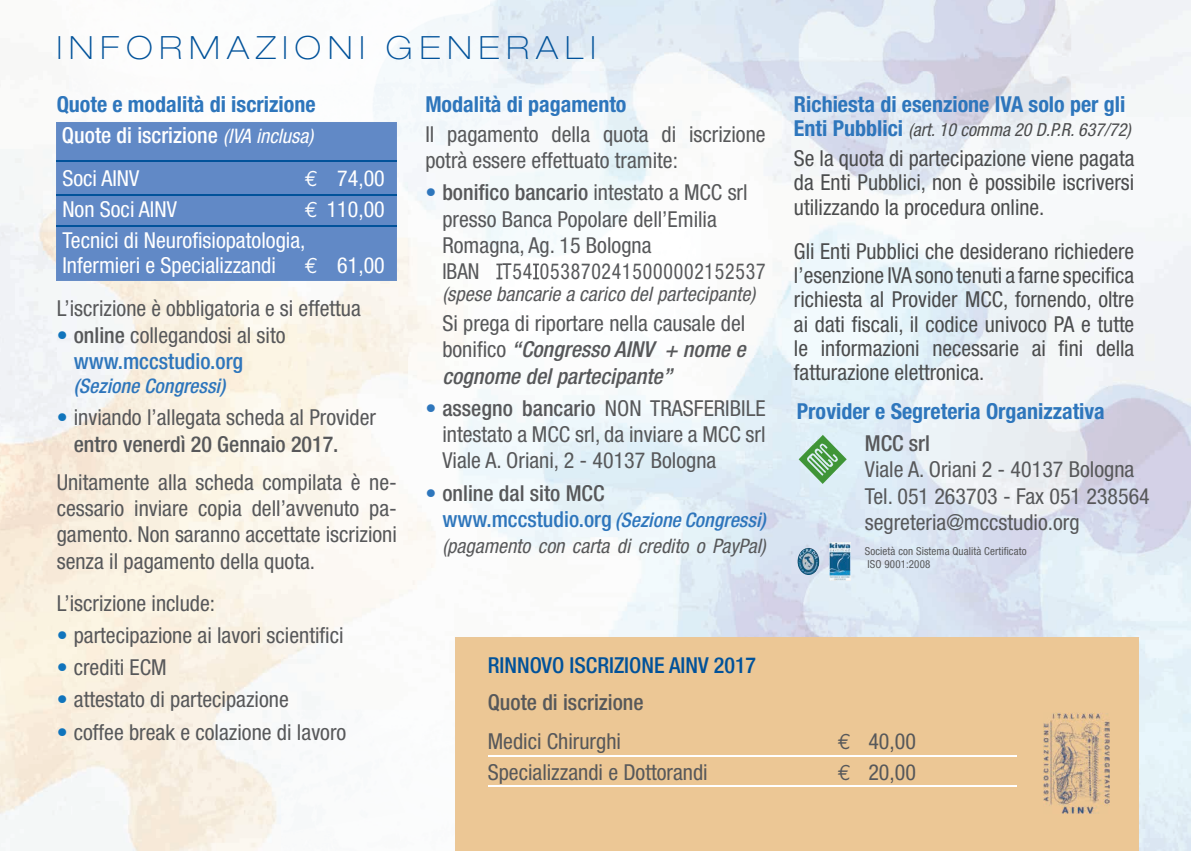
<style>
.page{position:relative;width:1191px;height:851px;background:#fff}
.page>*{position:absolute;margin:0;border:0;box-sizing:border-box;transform-origin:0 0}
.t1{font:100 expanded 32px "Helvetica Neue";letter-spacing:.22em;color:#01529a}
.t2{font:condensed 22px/26.4px "Helvetica Neue";color:#57585a}
.t3{font:condensed 22px/24.2px "Helvetica Neue";color:#4b4c4d;text-align:justify}
.t4{font:700 condensed 22px/31px "Helvetica Neue";color:#2e76bc}
.t5{font:condensed 22px/31px "Helvetica Neue";color:#fff}
.t6{font:italic 500 condensed 22px/26.4px "Helvetica Neue";color:#57585a;text-align:justify}
.t7{font:500 condensed 22px "Helvetica Neue";color:#57585a}
.t8{font:500 condensed 22px "Helvetica Neue";color:#01529a}
.t9{font:italic condensed 20px/26.4px "Helvetica Neue";letter-spacing:.005em;color:#57585a}
.t10{font:italic 500 condensed 20px "Helvetica Neue";color:#2e76bc}
.t11{font:italic condensed 18px "Helvetica Neue";color:#4b4c4d}
.t12{font:condensed 11px/13.2px "Helvetica Neue";letter-spacing:.01em;color:#57585a}
.s1{font-weight:500;color:#fff}
.s2{font-weight:400;font-style:italic;font-size:20px;color:#fff}
.s3{font-family:"Euro Mono";font-stretch:normal}
.s4{font-family:"Euro Mono";font-stretch:normal;color:#fff}
.s5{color:#fff}
.s6{font-weight:500;color:#1074bc}
.s7{font-weight:500}
.s8{font-weight:500;color:#2e76bc}
.s9{color:#1074bc}
.s10{color:#2e76bc}
.s11{font-weight:400;font-style:normal}
.s12{font-weight:400;color:#2e76bc}
.s13{font-weight:500;font-style:normal;font-size:22px;color:#2e76bc}
.s14{font-weight:700;font-style:normal;font-size:22px;color:#2e76bc}
</style>
<div class="page">
<img style="left:1121px;top:0;width:70px;height:850px">
<img style="left:0;top:84px;width:70px;height:766px">
<img style="left:490px;top:0;width:631px;height:637px">
<div style="left:57px;top:122px;width:340px;height:159px;background:#6189c6"></div>
<div style="left:455px;top:637px;width:683px;height:213px;background:#ecc795"></div>
<hr style="left:57px;top:160px;width:340px;height:1px;background:#01529a">
<hr style="left:57px;top:194px;width:340px;height:1px;background:#01529a">
<hr style="left:57px;top:225px;width:340px;height:1px;background:#01529a">
<svg style="left:496px;top:263px;width:6px;height:16px"></svg>
<svg style="left:533px;top:263px;width:6px;height:16px"></svg>
<img style="left:1043px;top:713px;width:66px;height:100px">
<img style="left:797px;top:434px;width:51px;height:51px">
<img style="left:829px;top:542px;width:21px;height:38px">
<img style="left:797px;top:547px;width:22px;height:28px">
<hr style="left:488px;top:755px;width:528px;height:1px;background:#fff">
<hr style="left:488px;top:785px;width:528px;height:1px;background:#fff">
<h1 class="t1" style="left:57px;top:29px;width:541px">INFORMAZIONI GENERALI</h1>
<p class="t4" style="left:57px;top:89px;width:260px">Quote e modalità di iscrizione<br><span class="s1">Quote di iscrizione</span> <span class="s2">(IVA inclusa)</span></p>
<p class="t5" style="left:62px;top:162px;width:78px">Soci AINV</p>
<p class="t5" style="left:305px;top:162px;width:81px"><span class="s3">€</span> 74,00</p>
<p class="t5" style="left:62px;top:193px;width:116px">Non Soci AINV</p>
<p class="t5" style="left:62px;top:193px;width:324px;text-indent:242px"><span class="s3">€</span> 110,00<br>Tecnici di Neurofisiopatologia,</p>
<p class="t5" style="left:62px;top:249px;width:215px">Infermieri e Specializzandi</p>
<p class="t2" style="left:57px;top:243px;width:329px;line-height:43.4px;text-indent:248px"><span class="s4">€</span> <span class="s5">61,00<br></span>L’iscrizione è obbligatoria e si effettua</p>
<p class="t2" style="left:74px;top:322px;width:213px;text-indent:-17px"><span class="s6">•</span> <span class="s7">online</span> collegandosi al sito <span class="s8">www.mccstudio.org</span></p>
<p class="t10" style="left:74px;top:374px;width:153px">(Sezione Congressi)</p>
<p class="t2" style="left:74px;top:404px;width:304px;text-indent:-17px"><span class="s9">•</span> inviando l’allegata scheda al Provider <span class="s7">entro venerdì 20 Gennaio 2017.</span></p>
<p class="t2" style="left:57px;top:468px;width:342px;text-align:justify">Unitamente alla scheda compilata è ne&shy;cessario inviare copia dell’avvenuto pa&shy;gamento. Non saranno accettate iscrizioni senza il pagamento della quota.</p>
<p class="t2" style="left:57px;top:590px;width:160px">L’iscrizione include:</p>
<p class="t2" style="left:57px;top:622px;width:288px"><span class="s9">•</span> partecipazione ai lavori scientifici</p>
<p class="t2" style="left:57px;top:654px;width:111px"><span class="s9">•</span> crediti ECM</p>
<p class="t2" style="left:57px;top:686px;width:233px"><span class="s9">•</span> attestato di partecipazione</p>
<p class="t2" style="left:57px;top:718px;width:291px"><span class="s9">•</span> coffee break e colazione di lavoro</p>
<p class="t4" style="left:425px;top:89px;width:203px">Modalità di pagamento</p>
<p class="t2" style="left:425px;top:120px;width:342px">Il pagamento della quota di iscrizione potrà essere effettuato tramite:</p>
<p class="t2" style="left:442px;top:179px;width:325px;text-indent:-17px"><span class="s10">•</span> <span class="s7">bonifico bancario</span> intestato a MCC srl presso Banca Popolare dell’Emilia Romagna, Ag. 15 Bologna<br>IBAN T54 0538702415000002152537</p>
<p class="t9" style="left:442px;top:281px;width:314px">(spese bancarie a carico del partecipante)</p>
<p class="t6" style="left:442px;top:309px;width:305px"><span class="s11">Si prega di riportare nella causale del bonifico</span> “Congresso AINV + nome e cognome del partecipante”</p>
<p class="t2" style="left:442px;top:394px;width:325px;text-align:justify;text-indent:-17px"><span class="s10">•</span> <span class="s7">assegno bancario</span> NON TRASFERIBILE intestato a MCC srl, da inviare a MCC srl Viale A. Oriani, 2 - 40137 Bologna</p>
<p class="t7" style="left:425px;top:479px;width:181px"><span class="s12">•</span> online dal sito MCC</p>
<p class="t9" style="left:442px;top:506px;width:325px"><span class="s13">www.mccstudio.org</span> <span class="s8">(Sezione Congressi) </span>(pagamento con carta di credito o PayPal)</p>
<p class="t4" style="left:794px;top:88px;width:333px">Richiesta di esenzione IVA solo per gli</p>
<p class="t11" style="left:794px;top:119px;width:338px"><span class="s14">Enti Pubblici</span> (art. 10 comma 20 D.P.R. 637/72)</p>
<p class="t3" style="left:794px;top:146px;width:342px">Se la quota di partecipazione viene pagata da Enti Pubblici, non è possibile iscriversi utilizzando la procedura online.</p>
<p class="t3" style="left:794px;top:239px;width:342px">Gli Enti Pubblici che desiderano richiedere l’esenzione IVA sono tenuti a farne specifica richiesta al Provider MCC, fornendo, oltre ai dati fiscali, il codice univoco PA e tutte le informazioni necessarie ai fini della fatturazione elettronica.</p>
<p class="t4" style="left:797px;top:395px;width:309px">Provider e Segreteria Organizzativa</p>
<p class="t7" style="left:865px;top:429px;width:67px">MCC srl</p>
<p class="t2" style="left:865px;top:456px;width:286px">Viale A. Oriani 2 - 40137 Bologna<br>Tel. 051 263703 - Fax 051 238564 segreteria@mccstudio.org</p>
<p class="t12" style="left:865px;top:544px;width:163px">Società con Sistema Qualità Certificato<br>ISO 9001:2008</p>
<p class="t8" style="left:488px;top:652px;width:270px">RINNOVO ISCRIZIONE AINV 2017</p>
<p class="t7" style="left:488px;top:689px;width:157px">Quote di iscrizione</p>
<p class="t2" style="left:488px;top:728px;width:135px">Medici Chirurghi</p>
<p class="t2" style="left:838px;top:728px;width:80px"><span class="s3">€</span> 40,00</p>
<p class="t2" style="left:488px;top:759px;width:221px">Specializzandi e Dottorandi</p>
<p class="t2" style="left:838px;top:759px;width:80px"><span class="s3">€</span> 20,00</p>
</div>
